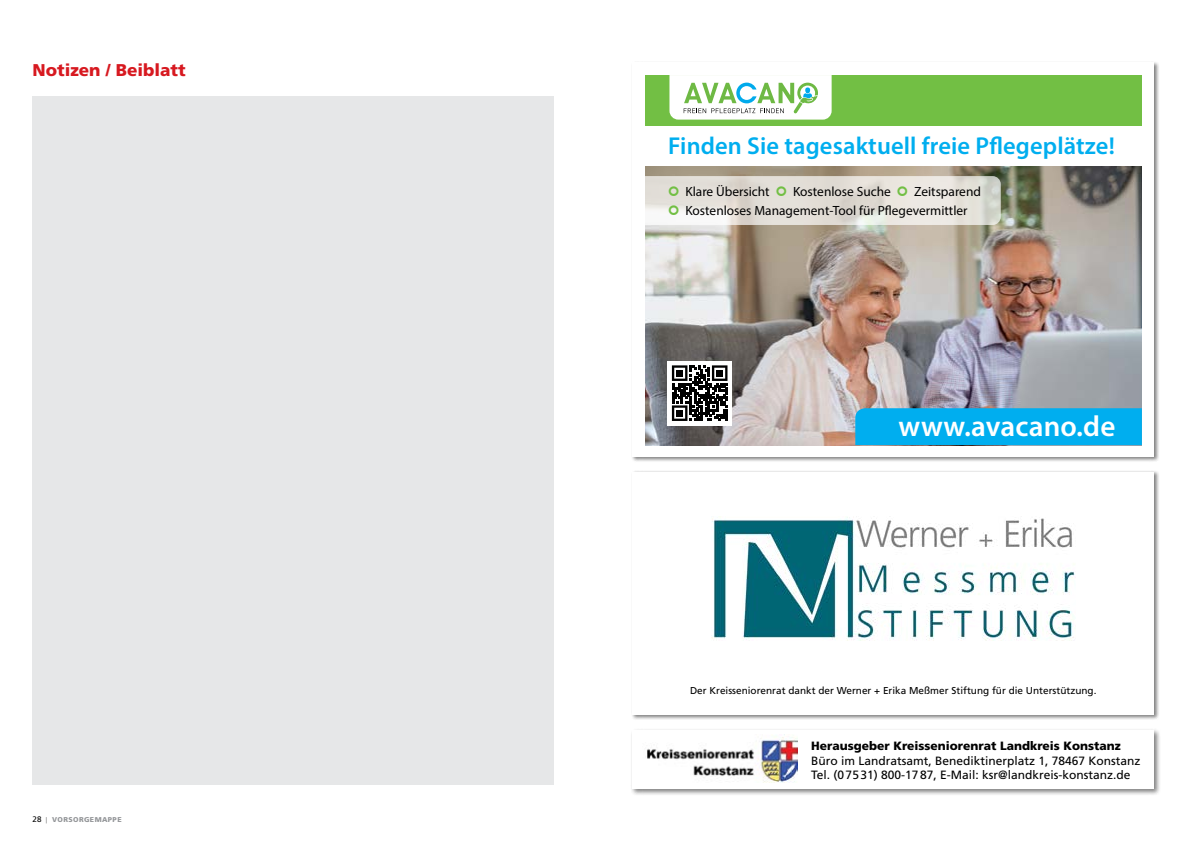
<style>
.page{position:relative;width:1191px;height:842px;background:#fff}
.page>*{position:absolute;margin:0;border:0;box-sizing:border-box;transform-origin:0 0}
.t1{font:600 29.1px "Myriad Pro";letter-spacing:.005em;color:#fff}
.t2{font:600 24.5px "Myriad Pro";letter-spacing:.005em;color:#00aeef}
.t3{font:900 17px "Frutiger";color:#d71920}
.t4{font:13.4px/18.7px "Myriad Pro";color:#000}
.t5{font:12px/14px "Frutiger";color:#000}
.t6{font:900 12px "Frutiger";color:#000}
.t7{font:10px "Frutiger";color:#000}
.t8{font:900 7px "Frutiger";letter-spacing:.06em;color:#939598}
.s1{font-weight:400;font-size:8px;color:#000}
.s2{font-family:"Times New Roman";font-weight:400;color:#000}
</style>
<div class="page">
<div style="left:33px;top:96px;width:521px;height:689px;background:#e6e7e8"></div>
<div style="left:630px;top:728px;width:530px;height:67px;background:#000;opacity:.5"></div>
<div style="left:632px;top:731px;width:522px;height:58px;background:#fff"></div>
<img style="left:647px;top:734px;width:150px;height:48px">
<div style="left:631px;top:61px;width:528px;height:401px;background:#000;opacity:.5"></div>
<div style="left:632px;top:62px;width:522px;height:394px;background:#fff"></div>
<img style="left:645px;top:166px;width:496px;height:279px">
<div style="left:855px;top:408px;width:286px;height:37px;background:#00aeef"></div>
<div style="left:645px;top:75px;width:496px;height:51px;background:#72bf44"></div>
<svg style="left:669px;top:75px;width:162px;height:45px;background:#dbecdb"></svg>
<div style="left:667px;top:361px;width:65px;height:64px;background:#fff"></div>
<svg style="left:672px;top:365px;width:55px;height:56px"></svg>
<div style="left:676px;top:370px;width:7px;height:6px;background:#000"></div>
<div style="left:716px;top:370px;width:7px;height:6px;background:#000"></div>
<div style="left:676px;top:410px;width:7px;height:6px;background:#000"></div>
<div style="left:631px;top:471px;width:528px;height:250px;background:#000;opacity:.5"></div>
<div style="left:632px;top:472px;width:522px;height:243px;background:#fff"></div>
<img style="left:711px;top:516px;width:364px;height:125px">
<svg style="left:645px;top:176px;width:355px;height:49px;background:#e4e0da"></svg>
<h3 class="t3" style="left:33px;top:59px;width:155px">Notizen / Beiblatt</h3>
<p class="t8" style="left:33px;top:815px;width:90px"><span class="s1">28</span> <span class="s2">|</span> VORSORGEMAPPE</p>
<h2 class="t2" style="left:668px;top:130px;width:448px">Finden Sie tagesaktuell freie Pflegeplätze!</h2>
<p class="t4" style="left:685px;top:182px;width:86px">Klare Übersicht</p>
<p class="t4" style="left:793px;top:182px;width:99px">Kostenlose Suche</p>
<p class="t4" style="left:685px;top:182px;width:297px;text-indent:229px">Zeitsparend<br>Kostenloses Management-Tool für Pflegevermittler</p>
<h1 class="t1" style="left:898px;top:407px;width:218px">www.avacano.de</h1>
<p class="t7" style="left:690px;top:685px;width:406px">Der Kreisseniorenrat dankt der Werner + Erika Meßmer Stiftung für die Unterstützung.</p>
<p class="t6" style="left:811px;top:739px;width:311px">Herausgeber Kreisseniorenrat Landkreis Konstanz</p>
<p class="t5" style="left:811px;top:753px;width:331px">Büro im Landratsamt, Benediktinerplatz 1, 78467 Konstanz<br>Tel. (07531) 800-1787, E-Mail: ksr@landkreis-konstanz.de</p>
</div>
